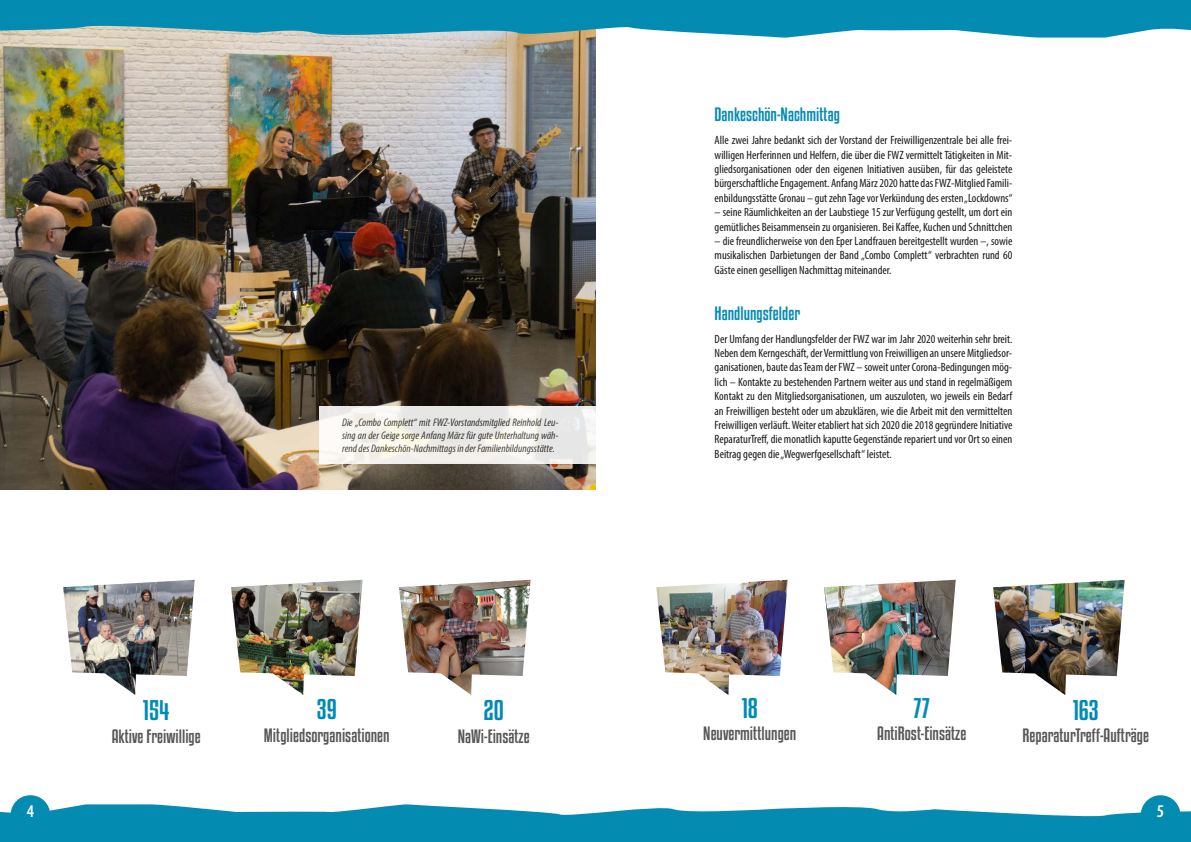
<style>
.page{position:relative;width:1191px;height:842px;background:#fff}
.page>*{position:absolute;margin:0;border:0;box-sizing:border-box;transform-origin:0 0}
.t1{font:25px "Kenyan Coffee Rg";color:#008bb5}
.t2{font:600 condensed 18px "Myriad Pro";color:#fff}
.t3{font:17px "Kenyan Coffee Rg";color:#58585a}
.t4{font:17px "Kenyan Coffee Rg";color:#048bb2}
.t5{font:condensed 12px/14.4px "Myriad Pro";color:#1a171b;text-align:justify}
.t6{font:italic condensed 11px/13.2px "Myriad Pro";color:#3a3934;text-align:justify}
</style>
<div class="page">
<img style="left:0;top:38px;width:595px;height:451px">
<img style="left:63px;top:580px;width:132px;height:115px">
<img style="left:231px;top:580px;width:131px;height:115px">
<img style="left:399px;top:580px;width:131px;height:115px">
<img style="left:656px;top:580px;width:132px;height:115px">
<img style="left:824px;top:580px;width:131px;height:115px">
<img style="left:993px;top:580px;width:131px;height:115px">
<div style="left:319px;top:406px;width:276px;height:57px;background:linear-gradient(to bottom,#edeceb,#f4f2ed)"></div>
<svg style="left:0;top:804px;width:1191px;height:38px;background:#2a9cbd"></svg>
<svg style="left:0;top:0;width:1191px;height:38px;background:#2898b7"></svg>
<div style="left:1140px;top:795px;width:40px;height:40px;background:#048bb2;border-radius:50%"></div>
<div style="left:11px;top:795px;width:39px;height:40px;background:#048bb2;border-radius:50%"></div>
<p class="t6" style="left:342px;top:415px;width:218px">Die „Combo Complett“ mit FWZ-Vorstandsmitglied Reinhold Leu&shy;sing an der Geige sorge Anfang März für gute Unterhaltung wäh&shy;rend des Dankeschön-Nachmittags in der Familienbildungsstätte.</p>
<h1 class="t1" style="left:143px;top:695px;width:28px">154</h1>
<h3 class="t3" style="left:112px;top:726px;width:91px">Aktive Freiwillige</h3>
<h1 class="t1" style="left:317px;top:694px;width:21px">39</h1>
<h3 class="t3" style="left:264px;top:725px;width:127px">Mitgliedsorganisationen</h3>
<h1 class="t1" style="left:483px;top:695px;width:22px">20</h1>
<h3 class="t3" style="left:458px;top:726px;width:73px">NaWi-Einsätze</h3>
<h3 class="t4" style="left:714px;top:104px;width:127px">Dankeschön-Nachmittag</h3>
<p class="t5" style="left:714px;top:133px;width:299px">Alle zwei Jahre bedankt sich der Vorstand der Freiwilligenzentrale bei alle frei&shy;willigen Herferinnen und Helfern, die über die FWZ vermittelt Tätigkeiten in Mit&shy;gliedsorganisationen oder den eigenen Initiativen ausüben, für das geleistete bürgerschaftliche Engagement. Anfang März 2020 hatte das FWZ-Mitglied Famili&shy;enbildungsstätte Gronau – gut zehn Tage vor Verkündung des ersten „Lockdowns“</p>
<p class="t5" style="left:714px;top:205px;width:299px">– seine Räumlichkeiten an der Laubstiege 15 zur Verfügung gestellt, um dort ein gemütliches Beisammensein zu organisieren. Bei Kaffee, Kuchen und Schnittchen</p>
<p class="t5" style="left:714px;top:234px;width:299px">– die freundlicherweise von den Eper Landfrauen bereitgestellt wurden –, sowie musikalischen Darbietungen der Band „Combo Complett“ verbrachten rund 60<br>Gäste einen geselligen Nachmittag miteinander.</p>
<h3 class="t4" style="left:714px;top:303px;width:87px">Handlungsfelder</h3>
<p class="t5" style="left:714px;top:331px;width:299px">Der Umfang der Handlungsfelder der FWZ war im Jahr 2020 weiterhin sehr breit.<br>Neben dem Kerngeschäft, der Vermittlung von Freiwilligen an unsere Mitgliedsor&shy;ganisationen, baute das Team der FWZ – soweit unter Corona-Bedingungen mög&shy;lich – Kontakte zu bestehenden Partnern weiter aus und stand in regelmäßigem Kontakt zu den Mitgliedsorganisationen, um auszuloten, wo jeweils ein Bedarf an Freiwilligen besteht oder um abzuklären, wie die Arbeit mit den vermittelten Freiwilligen verläuft. Weiter etabliert hat sich 2020 die 2018 gegründere Initiative ReparaturTreff, die monatlich kaputte Gegenstände repariert und vor Ort so einen Beitrag gegen die „Wegwerfgesellschaft“ leistet.</p>
<h1 class="t1" style="left:741px;top:693px;width:18px">18</h1>
<h3 class="t3" style="left:703px;top:723px;width:95px">Neuvermittlungen</h3>
<h1 class="t1" style="left:913px;top:693px;width:18px">77</h1>
<h3 class="t3" style="left:877px;top:723px;width:91px">AntiRost-Einsätze</h3>
<h1 class="t1" style="left:1072px;top:695px;width:28px">163</h1>
<h3 class="t3" style="left:1022px;top:725px;width:128px">ReparaturTreff-Aufträge</h3>
<h2 class="t2" style="left:27px;top:801px;width:9px">4</h2>
<h2 class="t2" style="left:1156px;top:801px;width:9px">5</h2>
</div>
